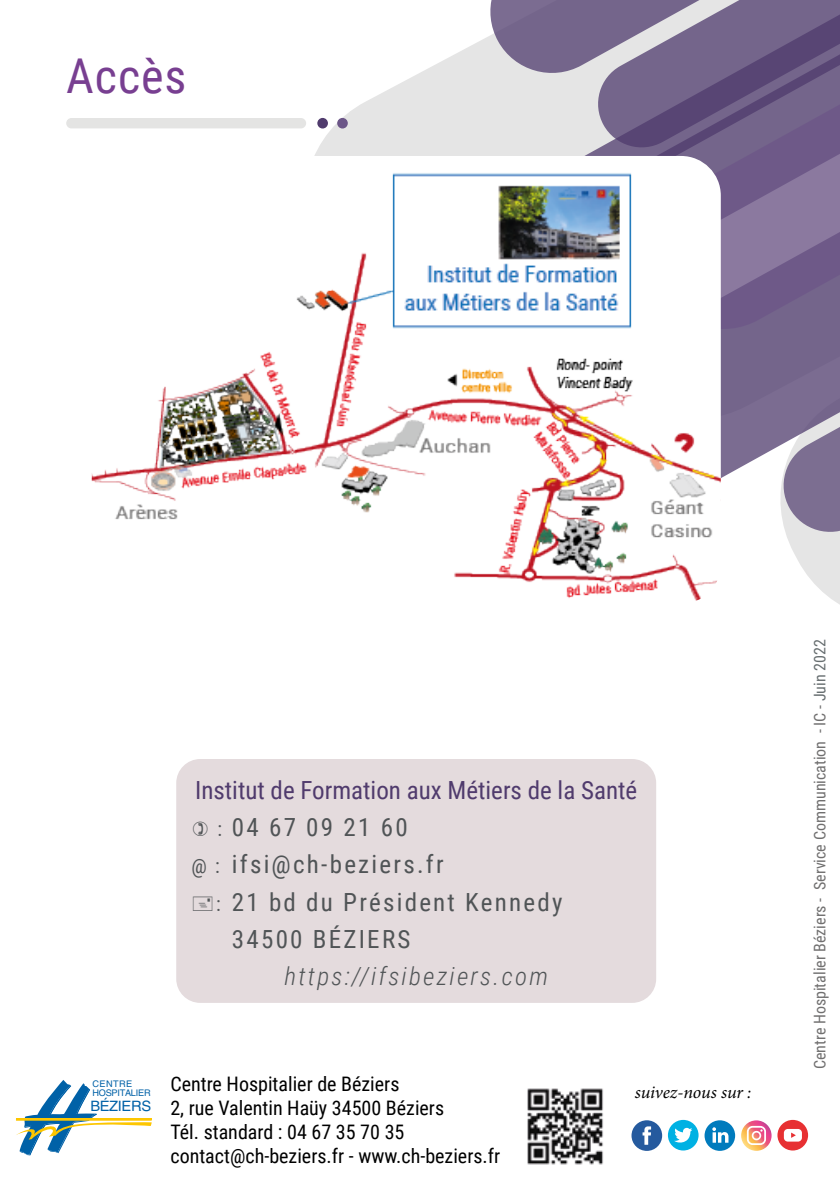
<style>
.page{position:relative;width:840px;height:1191px;background:#fff}
.page>*{position:absolute;margin:0;border:0;box-sizing:border-box;transform-origin:0 0}
.t1{font:48px "Roboto Condensed";letter-spacing:.02em;color:#783f91}
.t2{font:25px "Roboto Condensed";letter-spacing:.09em;color:#505456}
.t3{font:25px "Roboto Condensed";color:#503b6d}
.t4{font:italic 300 25px "Roboto Condensed";letter-spacing:.09em;color:#505456}
.t5{font:20px/24px "Roboto Condensed";color:#000}
.t6{font:italic 18px "Minion Pro";letter-spacing:-.01em;color:#000}
.t7{font:16px "Roboto Condensed";color:#706f6f}
.t8{font:14.2px "Helvetica";letter-spacing:-.025em;color:#0061a7}
.t9{font:9px/9px "Helvetica";letter-spacing:-.025em;color:#0061a7}
.s1{font-size:20px}
.s2{color:#676e70}
</style>
<div class="page">
<svg style="left:287px;top:40px;width:196px;height:116px;fill:#e5e5e5"></svg>
<svg style="left:791px;top:546px;width:48px;height:58px;fill:#e5e5e5"></svg>
<svg style="left:720px;top:339px;width:119px;height:207px;fill:#7b6c91"></svg>
<svg style="left:481px;top:0;width:157px;height:154px;background:#aea7b9"></svg>
<svg style="left:776px;top:339px;width:63px;height:199px;background:#9185a2"></svg>
<svg style="left:638px;top:0;width:201px;height:339px;background:#76668d"></svg>
<img style="left:527px;top:1088px;width:77px;height:77px">
<svg style="left:16px;top:1080px;width:136px;height:75px"></svg>
<hr style="left:16px;top:1118px;width:135px;height:2px;background:#fdc600">
<div style="left:667px;top:1119px;width:31px;height:31px;background:#00b1e3;border-radius:50%"></div>
<svg style="left:674px;top:1127px;width:17px;height:16px"></svg>
<div style="left:631px;top:1120px;width:30px;height:30px;background:#255a9e;border-radius:50%"></div>
<svg style="left:642px;top:1126px;width:8px;height:18px"></svg>
<div style="left:777px;top:1119px;width:30px;height:31px;background:#e73032;border-radius:50%"></div>
<svg style="left:783px;top:1129px;width:18px;height:12px"></svg>
<svg style="left:741px;top:1120px;width:30px;height:30px"></svg>
<div style="left:704px;top:1120px;width:30px;height:30px;background:#007bbd;border-radius:50%"></div>
<svg style="left:712px;top:1127px;width:16px;height:15px"></svg>
<div style="left:66px;top:118px;width:240px;height:10px;background:#e4e4e3;border-radius:5px"></div>
<div style="left:317px;top:118px;width:11px;height:10px;background:#503b6d;border-radius:50%"></div>
<div style="left:337px;top:118px;width:10px;height:10px;background:#6c5688;border-radius:50%"></div>
<div style="left:176px;top:759px;width:479px;height:244px;background:#e4dbdd;border-radius:24px"></div>
<img style="left:92px;top:156px;width:628px;height:445px">
<div style="left:46px;top:530px;width:282px;height:85px;background:#fff"></div>
<h1 class="t1" style="left:66px;top:42px;width:122px">Accès</h1>
<p class="t3" style="left:195px;top:773px;width:443px">Institut de Formation aux Métiers de la Santé</p>
<p class="t2" style="left:217px;top:810px;width:191px"><span class="s1">:</span> 04 67 09 21 60</p>
<p class="t2" style="left:191px;top:847px;width:253px"><span class="s1">@ :</span> ifsi@ch-beziers.fr</p>
<p class="t2" style="left:216px;top:884px;width:348px"><span class="s1">:</span> 21 bd du Président Kennedy</p>
<p class="t2" style="left:232px;top:921px;width:180px">34500 BÉZIERS</p>
<p class="t4" style="left:284px;top:958px;width:265px">https://ifsibeziers.com</p>
<p class="t9" style="left:92px;top:1079px;width:60px">CENTRE<br>HOSPITALIER</p>
<p class="t8" style="left:90px;top:1097px;width:62px">BÉZIERS</p>
<p class="t5" style="left:170px;top:1071px;width:331px">Centre Hospitalier de Béziers<br>2, rue Valentin Haüy 34500 Béziers<br>Tél. standard : 04 67 35 70 35 contact@ch-beziers.fr - www.ch-beziers.fr</p>
<p class="t6" style="left:634px;top:1080px;width:118px">suivez-nous sur :</p>
<p class="t7" style="left:808px;top:1069px;width:431px;rotate:-90deg">Centre Hospitalier Béziers - Service Communication - IC - <span class="s2">Juin 2022</span></p>
</div>
